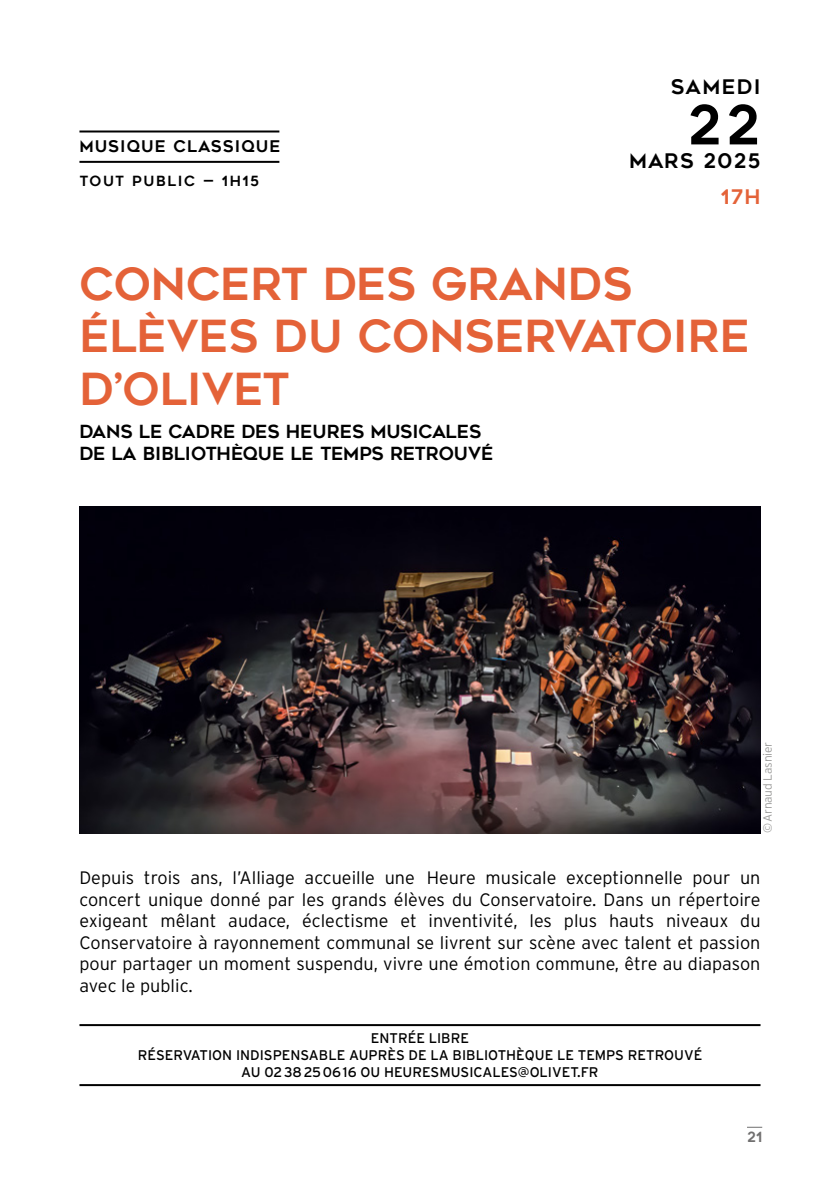
<style>
.page{position:relative;width:840px;height:1191px;background:#fff}
.page>*{position:absolute;margin:0;border:0;box-sizing:border-box;transform-origin:0 0}
.Spectacle_jour_chiffre{font:54px "Geometos";color:#000}
.Spectacle_Titre{font:44px/52.8px "Geometos";color:#e46238}
.Spectacle_jour{font:20px "Geometos";letter-spacing:.07em;color:#000}
.Spectacle_horaire{font:20px "Geometos";color:#e46238}
.Spectacle_Texte{font:300 18px/21.6px "Interstate";color:#000;text-align:justify}
.Spectacle_Cie{font:18px/21.6px "Geometos";color:#000}
.Spectacle_Genre{font:16px "Geometos";letter-spacing:.07em;color:#000}
.Spectacle_Tarifs{font:14px/16.8px "Interstate";color:#000;text-align:center}
.Spectacle_Public_durée{font:14px "Geometos";letter-spacing:.12em;color:#000}
.t1{font:14px "Geometos";color:#706f6f}
.Crédits_photos{font:300 12px "Interstate";letter-spacing:-.02em;color:#9d9d9c}
</style>
<div class="page">
<hr style="left:79px;top:130px;width:200px;height:2px;background:#000">
<hr style="left:79px;top:161px;width:200px;height:2px;background:#000">
<hr style="left:79px;top:1024px;width:681px;height:2px;background:#000">
<hr style="left:79px;top:1084px;width:681px;height:2px;background:#000">
<img style="left:79px;top:506px;width:681px;height:327px">
<svg style="left:747px;top:1126px;width:14px;height:1px"></svg>
<p class="Spectacle_Genre" style="left:79px;top:138px;width:202px">MUSIQUE CLASSIQUE</p>
<p class="Spectacle_Public_durée" style="left:79px;top:173px;width:181px">TOUT PUBLIC — 1H15</p>
<p class="Spectacle_jour" style="left:670px;top:76px;width:91px">SAMEDI</p>
<p class="Spectacle_jour_chiffre" style="left:687px;top:95px;width:75px">22</p>
<p class="Spectacle_jour" style="left:628px;top:150px;width:133px">MARS 2025</p>
<p class="Spectacle_horaire" style="left:720px;top:185px;width:41px">17H</p>
<p class="Spectacle_Titre" style="left:79px;top:257px;width:671px">CONCERT DES GRANDS<br>ÉLÈVES DU CONSERVATOIRE<br>D’OLIVET</p>
<p class="Spectacle_Cie" style="left:79px;top:421px;width:415px">DANS LE CADRE DES HEURES MUSICALES<br>DE LA BIBLIOTHÈQUE LE TEMPS RETROUVÉ</p>
<p class="Crédits_photos" style="left:760px;top:833px;width:93px;rotate:-90deg">©Arnaud Lasnier</p>
<p class="Spectacle_Texte" style="left:79px;top:866px;width:682px">Depuis trois ans, l’Alliage accueille une Heure musicale exceptionnelle pour un concert unique donné par les grands élèves du Conservatoire. Dans un répertoire exigeant mêlant audace, éclectisme et inventivité, les plus hauts niveaux du Conservatoire à rayonnement communal se livrent sur scène avec talent et passion pour partager un moment suspendu, vivre une émotion commune, être au diapason avec le public.</p>
<p class="Spectacle_Tarifs" style="left:138px;top:1029px;width:565px">ENTRÉE LIBRE<br>RÉSERVATION INDISPENSABLE AUPRÈS DE LA BIBLIOTHÈQUE LE TEMPS RETROUVÉ<br>AU 0238250616 OU HEURESMUSICALES@OLIVET.FR</p>
<p class="t1" style="left:746px;top:1129px;width:16px">21</p>
</div>
